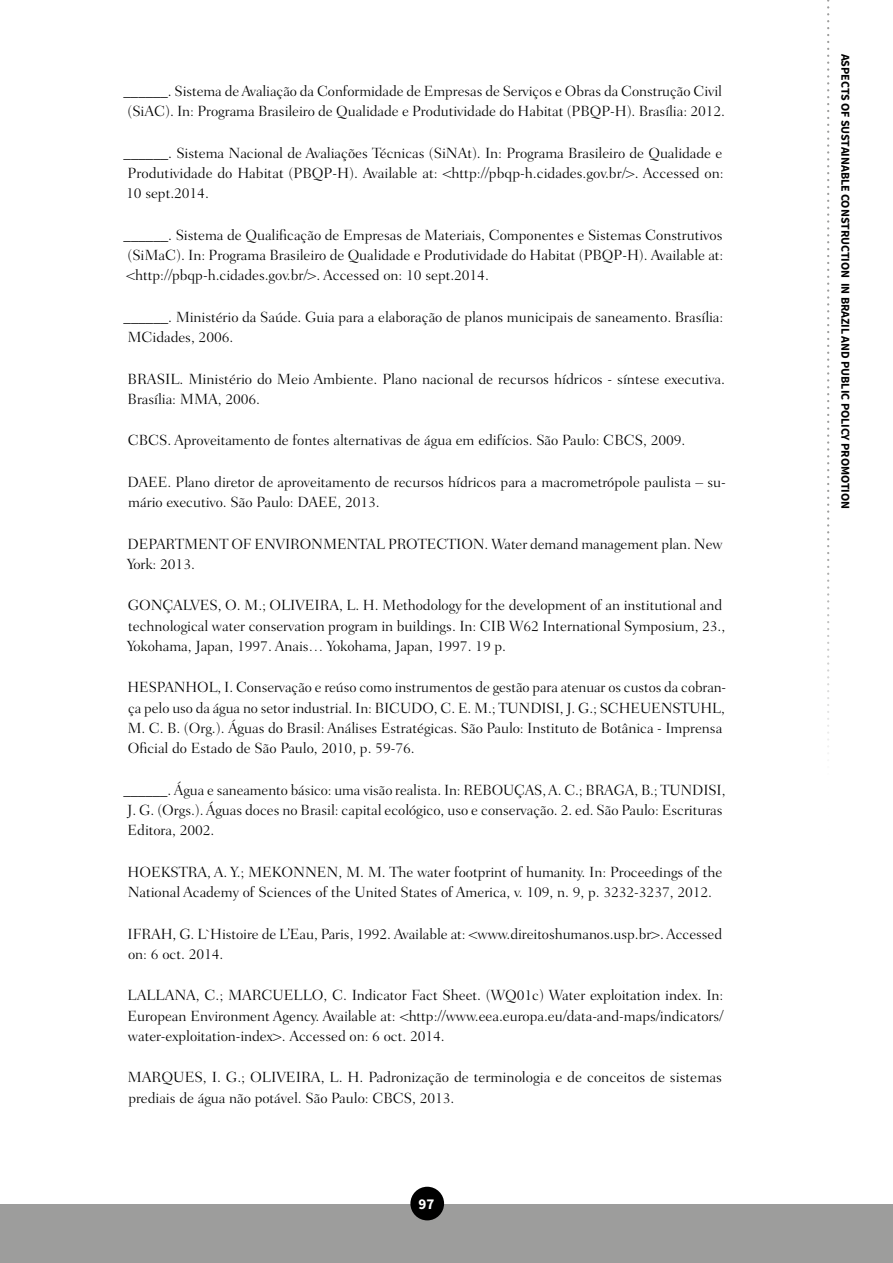
<style>
.page{position:relative;width:893px;height:1263px;background:#fff}
.page>*{position:absolute;margin:0;border:0;box-sizing:border-box;transform-origin:0 0}
.t1{font:300 15px/20.2px "Fairfield LT Std";letter-spacing:-.005em;color:#000}
.t2{font:700 15px "Source Sans Pro";color:#fff}
.t3{font:700 12px "Source Sans Pro";letter-spacing:-.005em;color:#000}
</style>
<div class="page">
<div style="left:0;top:1204px;width:893px;height:59px;background:#9d9d9c"></div>
<svg style="left:827px;top:0;width:2px;height:754px"></svg>
<div style="left:410px;top:1187px;width:34px;height:33px;background:#000;border-radius:50%"></div>
<p class="t1" style="left:124px;top:81px;width:603px">______. Sistema de Avaliação da Conformidade de Empresas de Serviços e Obras da Construção Civil (SiAC). In: Programa Brasileiro de Qualidade e Produtividade do Habitat (PBQP-H). Brasília: 2012.</p>
<p class="t1" style="left:124px;top:143px;width:602px;text-align:justify">______. Sistema Nacional de Avaliações Técnicas (SiNAt). In: Programa Brasileiro de Qualidade e Produtividade do Habitat (PBQP-H). Available at: &lt;http://pbqp-h.cidades.gov.br/&gt;. Accessed on:<br>10 sept.2014.</p>
<p class="t1" style="left:124px;top:225px;width:601px;text-align:justify">______. Sistema de Qualificação de Empresas de Materiais, Componentes e Sistemas Construtivos (SiMaC). In: Programa Brasileiro de Qualidade e Produtividade do Habitat (PBQP-H). Available at: &lt;http://pbqp-h.cidades.gov.br/&gt;. Accessed on: 10 sept.2014.</p>
<p class="t1" style="left:124px;top:307px;width:601px">______. Ministério da Saúde. Guia para a elaboração de planos municipais de saneamento. Brasília:<br>MCidades, 2006.</p>
<p class="t1" style="left:128px;top:369px;width:599px">BRASIL. Ministério do Meio Ambiente. Plano nacional de recursos hídricos - síntese executiva.<br>Brasília: MMA, 2006.</p>
<p class="t1" style="left:128px;top:430px;width:559px">CBCS. Aproveitamento de fontes alternativas de água em edifícios. São Paulo: CBCS, 2009.</p>
<p class="t1" style="left:128px;top:472px;width:600px">DAEE. Plano diretor de aproveitamento de recursos hídricos para a macrometrópole paulista – su&shy;mário executivo. São Paulo: DAEE, 2013.</p>
<p class="t1" style="left:127px;top:534px;width:597px">DEPARTMENT OF ENVIRONMENTAL PROTECTION. Water demand management plan. New<br>York: 2013.</p>
<p class="t1" style="left:127px;top:595px;width:600px">GONÇALVES, O. M.; OLIVEIRA, L. H. Methodology for the development of an institutional and technological water conservation program in buildings. In: CIB W62 International Symposium, 23.,<br>Yokohama, Japan, 1997. Anais… Yokohama, Japan, 1997. 19 p.</p>
<p class="t1" style="left:127px;top:677px;width:600px">HESPANHOL, I. Conservação e reúso como instrumentos de gestão para atenuar os custos da cobran&shy;ça pelo uso da água no setor industrial. In: BICUDO, C. E. M.; TUNDISI, J. G.; SCHEUENSTUHL, M. C. B. (Org.). Águas do Brasil: Análises Estratégicas. São Paulo: Instituto de Botânica - Imprensa Oficial do Estado de São Paulo, 2010, p. 59-76.</p>
<p class="t1" style="left:124px;top:780px;width:603px">______. Água e saneamento básico: uma visão realista. In: REBOUÇAS, A. C.; BRAGA, B.; TUNDISI,<br>J. G. (Orgs.). Águas doces no Brasil: capital ecológico, uso e conservação. 2. ed. São Paulo: Escrituras<br>Editora, 2002.</p>
<p class="t1" style="left:128px;top:862px;width:596px">HOEKSTRA, A. Y.; MEKONNEN, M. M. The water footprint of humanity. In: Proceedings of the<br>National Academy of Sciences of the United States of America, v. 109, n. 9, p. 3232-3237, 2012.</p>
<p class="t1" style="left:128px;top:923px;width:596px">IFRAH, G. L`Histoire de L’Eau, Paris, 1992. Available at: &lt;www.direitoshumanos.usp.br&gt;. Accessed on: 6 oct. 2014.</p>
<p class="t1" style="left:128px;top:985px;width:597px;text-align:justify">LALLANA, C.; MARCUELLO, C. Indicator Fact Sheet. (WQ01c) Water exploitation index. In:<br>European Environment Agency. Available at: &lt;http://www.eea.europa.eu/data-and-maps/indicators/ water-exploitation-index&gt;. Accessed on: 6 oct. 2014.</p>
<p class="t1" style="left:127px;top:1067px;width:596px">MARQUES, I. G.; OLIVEIRA, L. H. Padronização de terminologia e de conceitos de sistemas prediais de água não potável. São Paulo: CBCS, 2013.</p>
<p class="t2" style="left:419px;top:1194px;width:17px">97</p>
<p class="t3" style="left:853px;top:54px;width:457px;rotate:90deg">Aspects of Sustainable Construction in Brazil and Public Policy Promotion</p>
</div>
